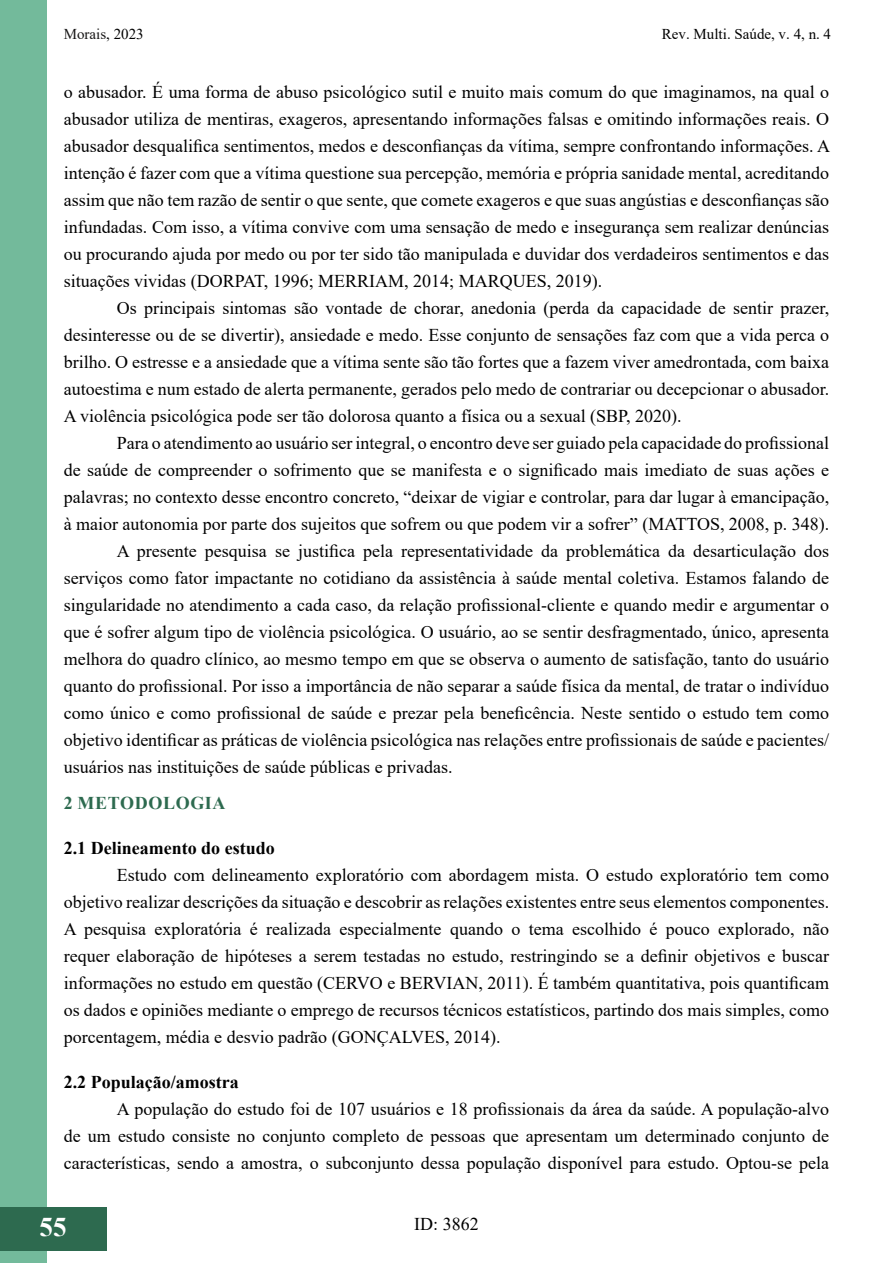
<style>
.page{position:relative;width:893px;height:1263px;background:#fff}
.page>*{position:absolute;margin:0;border:0;box-sizing:border-box;transform-origin:0 0}
.t1{font:700 27px "Times New Roman";color:#fff}
.t2{font:18px/27px "Times New Roman";color:#000;text-align:justify}
.t3{font:700 18px "Times New Roman";color:#000}
.t4{font:700 18px "Times New Roman";letter-spacing:.035em;color:#2d6a4f}
.t5{font:15px "Times New Roman";color:#000}
.t6{font:15px "Times New Roman";color:#181717}
.s1{color:#000}
</style>
<div class="page">
<div style="left:0;top:1px;width:47px;height:1262px;background:#73ba9b"></div>
<div style="left:0;top:1207px;width:106px;height:43px;background:#2d6a4f"></div>
<p class="t6" style="left:64px;top:24px;width:81px">Morais<span class="s1">, 2023</span></p>
<p class="t5" style="left:662px;top:24px;width:171px">Rev. Multi. Saúde, v. 4, n. 4</p>
<p class="t2" style="left:64px;top:77px;width:768px">o abusador. É uma forma de abuso psicológico sutil e muito mais comum do que imaginamos, na qual o abusador utiliza de mentiras, exageros, apresentando informações falsas e omitindo informações reais. O abusador desqualifica sentimentos, medos e desconfianças da vítima, sempre confrontando informações. A intenção é fazer com que a vítima questione sua percepção, memória e própria sanidade mental, acreditando assim que não tem razão de sentir o que sente, que comete exageros e que suas angústias e desconfianças são infundadas. Com isso, a vítima convive com uma sensação de medo e insegurança sem realizar denúncias ou procurando ajuda por medo ou por ter sido tão manipulada e duvidar dos verdadeiros sentimentos e das situações vividas (DORPAT, 1996; MERRIAM, 2014; MARQUES, 2019).</p>
<p class="t2" style="left:64px;top:293px;width:767px;text-indent:53px">Os principais sintomas são vontade de chorar, anedonia (perda da capacidade de sentir prazer, desinteresse ou de se divertir), ansiedade e medo. Esse conjunto de sensações faz com que a vida perca o brilho. O estresse e a ansiedade que a vítima sente são tão fortes que a fazem viver amedrontada, com baixa autoestima e num estado de alerta permanente, gerados pelo medo de contrariar ou decepcionar o abusador.<br>A violência psicológica pode ser tão dolorosa quanto a física ou a sexual (SBP, 2020).</p>
<p class="t2" style="left:117px;top:428px;width:714px">Para o atendimento ao usuário ser integral, o encontro deve ser guiado pela capacidade do profissional</p>
<p class="t2" style="left:64px;top:455px;width:767px">de saúde de compreender o sofrimento que se manifesta e o significado mais imediato de suas ações e</p>
<p class="t2" style="left:64px;top:482px;width:767px">palavras; no contexto desse encontro concreto, “deixar de vigiar e controlar, para dar lugar à emancipação,</p>
<p class="t2" style="left:64px;top:509px;width:767px">à maior autonomia por parte dos sujeitos que sofrem ou que podem vir a sofrer” (MATTOS, 2008, p. 348).</p>
<p class="t2" style="left:117px;top:536px;width:714px">A presente pesquisa se justifica pela representatividade da problemática da desarticulação dos</p>
<p class="t2" style="left:64px;top:563px;width:767px">serviços como fator impactante no cotidiano da assistência à saúde mental coletiva. Estamos falando de</p>
<p class="t2" style="left:64px;top:590px;width:767px">singularidade no atendimento a cada caso, da relação profissional-cliente e quando medir e argumentar o</p>
<p class="t2" style="left:64px;top:617px;width:767px">que é sofrer algum tipo de violência psicológica. O usuário, ao se sentir desfragmentado, único, apresenta</p>
<p class="t2" style="left:64px;top:644px;width:767px">melhora do quadro clínico, ao mesmo tempo em que se observa o aumento de satisfação, tanto do usuário</p>
<p class="t2" style="left:64px;top:671px;width:767px">quanto do profissional. Por isso a importância de não separar a saúde física da mental, de tratar o indivíduo</p>
<p class="t2" style="left:64px;top:698px;width:767px">como único e como profissional de saúde e prezar pela beneficência. Neste sentido o estudo tem como</p>
<p class="t2" style="left:64px;top:725px;width:767px">objetivo identificar as práticas de violência psicológica nas relações entre profissionais de saúde e pacientes/</p>
<p class="t2" style="left:64px;top:752px;width:390px">usuários nas instituições de saúde públicas e privadas.</p>
<p class="t4" style="left:64px;top:790px;width:163px">2 METODOLOGIA</p>
<p class="t3" style="left:64px;top:835px;width:212px">2.1 Delineamento do estudo</p>
<p class="t2" style="left:64px;top:860px;width:767px;text-indent:53px">Estudo com delineamento exploratório com abordagem mista. O estudo exploratório tem como objetivo realizar descrições da situação e descobrir as relações existentes entre seus elementos componentes.<br>A pesquisa exploratória é realizada especialmente quando o tema escolhido é pouco explorado, não requer elaboração de hipóteses a serem testadas no estudo, restringindo se a definir objetivos e buscar informações no estudo em questão (CERVO e BERVIAN, 2011). É também quantitativa, pois quantificam os dados e opiniões mediante o emprego de recursos técnicos estatísticos, partindo dos mais simples, como porcentagem, média e desvio padrão (GONÇALVES, 2014).</p>
<p class="t3" style="left:64px;top:1069px;width:176px">2.2 População/amostra</p>
<p class="t2" style="left:64px;top:1094px;width:767px;text-indent:53px">A população do estudo foi de 107 usuários e 18 profissionais da área da saúde. A população-alvo de um estudo consiste no conjunto completo de pessoas que apresentam um determinado conjunto de características, sendo a amostra, o subconjunto dessa população disponível para estudo. Optou-se pela</p>
<h1 class="t1" style="left:40px;top:1207px;width:28px">55</h1>
<p class="t2" style="left:414px;top:1210px;width:66px">ID: 3862</p>
</div>
